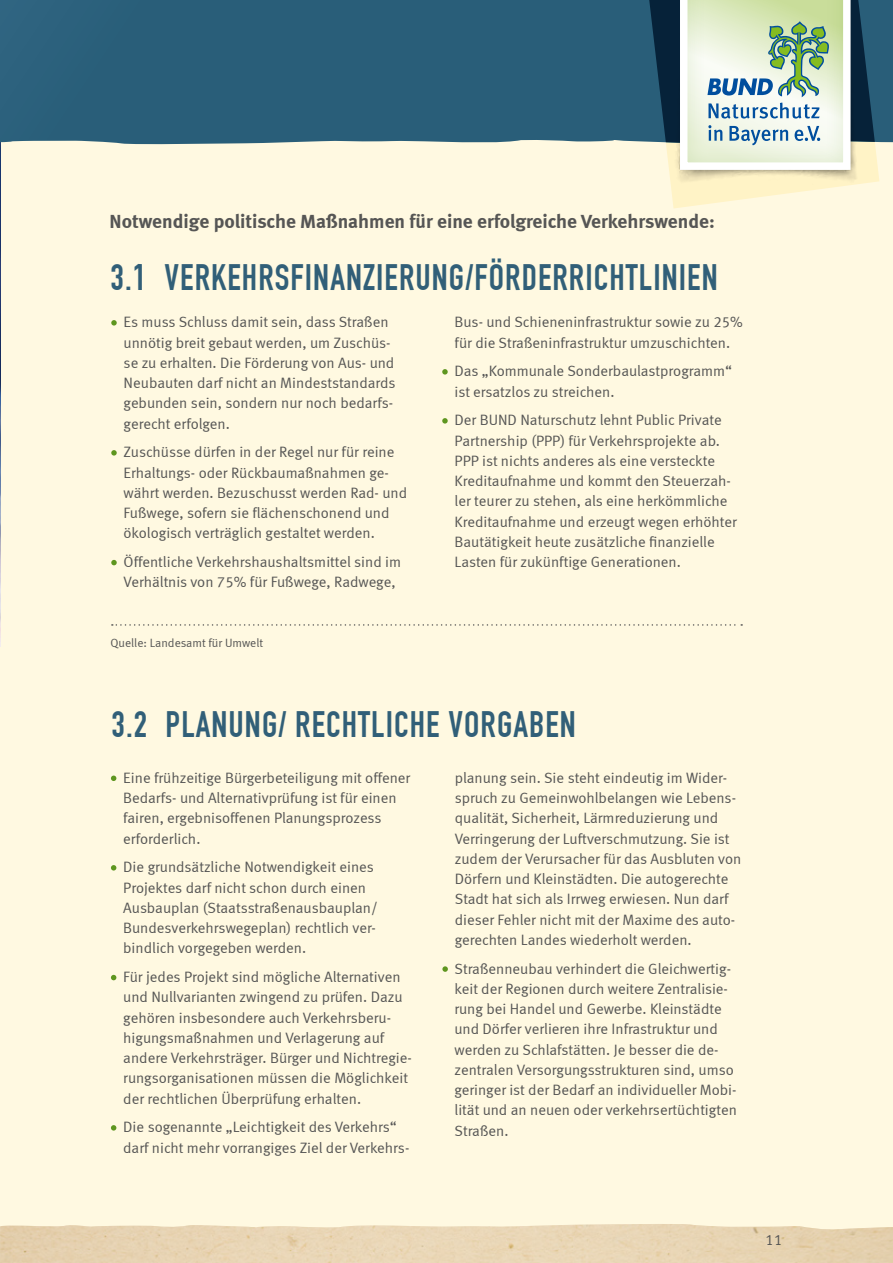
<style>
.page{position:relative;width:893px;height:1263px;background:#fff9e1}
.page>*{position:absolute;margin:0;border:0;box-sizing:border-box;transform-origin:0 0}
.t1{font:36px "DIN Engschrift";letter-spacing:.03em;color:#315f78}
.t2{font:19.5px "Meta Bold LF";color:#565655}
.t3{font:15px/20.2px "Meta Normal LF";color:#565655}
.t4{font:12px "Meta Normal LF";color:#565655}
</style>
<div class="page">
<img style="left:0;top:145px;width:1px;height:501px">
<svg style="left:1px;top:1224px;width:892px;height:39px;background:#e8d5b5"></svg>
<img style="left:0;top:1226px;width:1px;height:37px">
<div style="left:0;top:0;width:893px;height:145px;background:#295e79"></div>
<img style="left:649px;top:0;width:230px;height:208px">
<div style="left:678px;top:0;width:172px;height:172px;background:#629a1f;opacity:.22"></div>
<svg style="left:680px;top:0;width:171px;height:170px"></svg>
<svg style="left:111px;top:775px;width:5px;height:6px"></svg>
<svg style="left:111px;top:865px;width:5px;height:5px"></svg>
<svg style="left:111px;top:975px;width:5px;height:5px"></svg>
<svg style="left:111px;top:1125px;width:5px;height:5px"></svg>
<svg style="left:442px;top:966px;width:6px;height:6px"></svg>
<svg style="left:111px;top:320px;width:6px;height:6px"></svg>
<svg style="left:111px;top:450px;width:6px;height:6px"></svg>
<svg style="left:111px;top:560px;width:6px;height:5px"></svg>
<svg style="left:442px;top:369px;width:6px;height:6px"></svg>
<svg style="left:442px;top:418px;width:6px;height:6px"></svg>
<svg style="left:112px;top:624px;width:630px;height:2px"></svg>
<h2 class="t2" style="left:110px;top:210px;width:607px">Notwendige politische Maßnahmen für eine erfolgreiche Verkehrswende:</h2>
<h1 class="t1" style="left:111px;top:256px;width:609px">3.1 VERKEHRSFINANZIERUNG/FÖRDERRICHTLINIEN</h1>
<p class="t3" style="left:124px;top:312px;width:273px">Es muss Schluss damit sein, dass Straßen unnötig breit gebaut werden, um Zuschüs&shy;se zu erhalten. Die Förderung von Aus- und Neubauten darf nicht an Mindeststandards gebunden sein, sondern nur noch bedarfs&shy;gerecht erfolgen.</p>
<p class="t3" style="left:123px;top:442px;width:285px">Zuschüsse dürfen in der Regel nur für reine Erhaltungs- oder Rückbaumaßnahmen ge&shy;währt werden. Bezuschusst werden Rad- und Fußwege, sofern sie flächenschonend und ökologisch verträglich gestaltet werden.</p>
<p class="t3" style="left:124px;top:552px;width:279px">Öffentliche Verkehrshaushaltsmittel sind im<br>Verhältnis von 75% für Fußwege, Radwege,</p>
<p class="t4" style="left:111px;top:636px;width:154px">Quelle: Landesamt für Umwelt</p>
<p class="t3" style="left:455px;top:312px;width:290px">Bus- und Schieneninfrastruktur sowie zu 25% für die Straßeninfrastruktur umzuschichten.</p>
<p class="t3" style="left:455px;top:361px;width:279px">Das „Kommunale Sonderbaulastprogramm“ ist ersatzlos zu streichen.</p>
<p class="t3" style="left:455px;top:410px;width:284px">Der BUND Naturschutz lehnt Public Private Partnership (PPP) für Verkehrsprojekte ab.<br>PPP ist nichts anderes als eine versteckte Kreditaufnahme und kommt den Steuerzah&shy;ler teurer zu stehen, als eine herkömmliche Kreditaufnahme und erzeugt wegen erhöhter Bautätigkeit heute zusätzliche finanzielle Lasten für zukünftige Generationen.</p>
<h1 class="t1" style="left:112px;top:703px;width:466px">3.2 PLANUNG/ RECHTLICHE VORGABEN</h1>
<p class="t3" style="left:123px;top:767px;width:288px">Eine frühzeitige Bürgerbeteiligung mit offener Bedarfs- und Alternativprüfung ist für einen fairen, ergebnisoffenen Planungsprozess erforderlich.</p>
<p class="t3" style="left:123px;top:857px;width:256px">Die grundsätzliche Notwendigkeit eines Projektes darf nicht schon durch einen Ausbauplan (Staatsstraßenausbauplan/ Bundesverkehrswegeplan) rechtlich ver&shy;bindlich vorgegeben werden.</p>
<p class="t3" style="left:123px;top:966px;width:290px">Für jedes Projekt sind mögliche Alternativen und Nullvarianten zwingend zu prüfen. Dazu gehören insbesondere auch Verkehrsberu&shy;higungsmaßnahmen und Verlagerung auf andere Verkehrsträger. Bürger und Nichtregie&shy;rungsorganisationen müssen die Möglichkeit der rechtlichen Überprüfung erhalten.</p>
<p class="t3" style="left:123px;top:1117px;width:288px">Die sogenannte „Leichtigkeit des Verkehrs“ darf nicht mehr vorrangiges Ziel der Verkehrs-</p>
<p class="t3" style="left:455px;top:767px;width:288px">planung sein. Sie steht eindeutig im Wider&shy;spruch zu Gemeinwohlbelangen wie Lebens&shy;qualität, Sicherheit, Lärmreduzierung und Verringerung der Luftverschmutzung. Sie ist zudem der Verursacher für das Ausbluten von Dörfern und Kleinstädten. Die autogerechte Stadt hat sich als Irrweg erwiesen. Nun darf dieser Fehler nicht mit der Maxime des auto&shy;gerechten Landes wiederholt werden.</p>
<p class="t3" style="left:454px;top:958px;width:284px">Straßenneubau verhindert die Gleichwertig&shy;keit der Regionen durch weitere Zentralisie&shy;rung bei Handel und Gewerbe. Kleinstädte und Dörfer verlieren ihre Infrastruktur und werden zu Schlafstätten. Je besser die de&shy;zentralen Versorgungsstrukturen sind, umso geringer ist der Bedarf an individueller Mobi&shy;lität und an neuen oder verkehrsertüchtigten Straßen.</p>
<p class="t3" style="left:766px;top:1229px;width:18px">11</p>
</div>
